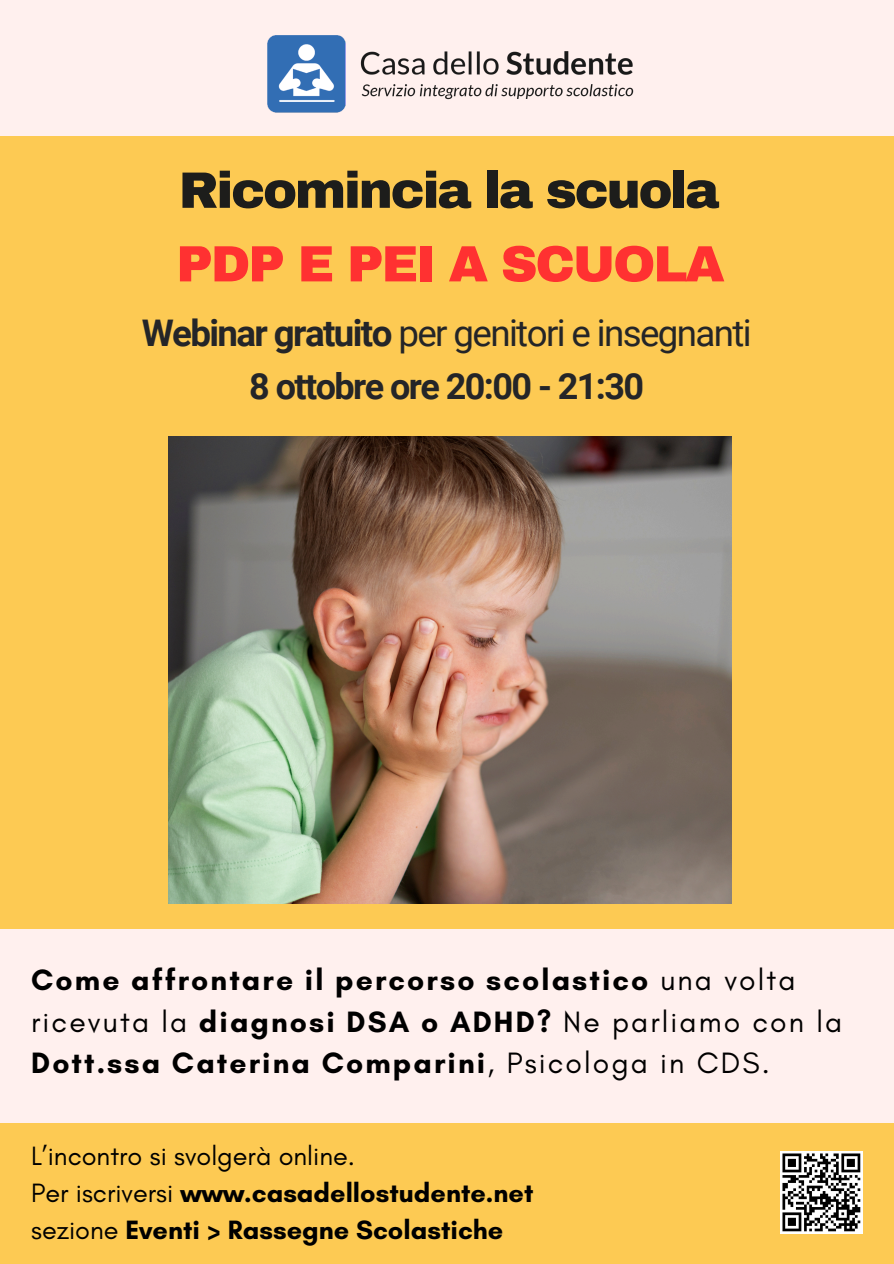
<style>
.page{position:relative;width:894px;height:1264px;background:#fff}
.page>*{position:absolute;margin:0;border:0;box-sizing:border-box;transform-origin:0 0}
.t1{font:900 51.15px "Archivo";letter-spacing:-.045em;color:#1d1d1b}
.t2{font:900 51px "Archivo";letter-spacing:-.045em;color:#ff3131}
.t3{font:36.75px "Roboto";letter-spacing:-.045em;color:#242528}
.t4{font:700 36px "Roboto";letter-spacing:-.045em;color:#242528}
.t5{font:700 30px/41.7px "Glacial Indifference";letter-spacing:.07em;color:#000}
.t6{font:700 27px "Glacial Indifference";color:#000}
.t7{font:27px "Glacial Indifference";color:#000}
.s1{font-weight:700}
.s2{font-weight:400}
</style>
<div class="page">
<div style="left:0;top:0;width:893px;height:1263px;background:#fff0ee"></div>
<div style="left:0;top:136px;width:893px;height:792px;background:#fdca53"></div>
<div style="left:0;top:1123px;width:893px;height:140px;background:#fdca53"></div>
<img style="left:780px;top:1151px;width:82px;height:82px">
<img style="left:169px;top:436px;width:562px;height:467px">
<img style="left:267px;top:35px;width:367px;height:78px">
<h1 class="t1" style="left:179px;top:163px;width:542px">Ricomincia la scuola</h1>
<p class="t2" style="left:176px;top:236px;width:550px">PDP E PEI A SCUOLA</p>
<p class="t3" style="left:142px;top:312px;width:611px"><span class="s1">Webinar gratuito</span> per genitori e insegnanti</p>
<p class="t4" style="left:249px;top:366px;width:396px">8 ottobre ore 20:00 - 21:30</p>
<p class="t5" style="left:31px;top:958px;width:812px">Come affrontare il percorso scolastico <span class="s2">una volta ricevuta la</span> diagnosi DSA o ADHD? <span class="s2">Ne parliamo con la<br></span>Dott.ssa Caterina Comparini<span class="s2">, Psicologa in CDS.</span></p>
<h3 class="t7" style="left:31px;top:1139px;width:325px">L’incontro si svolgerà online.</h3>
<p class="t6" style="left:31px;top:1176px;width:503px"><span class="s2">Per iscriversi</span> www.casadellostudente.net</p>
<p class="t6" style="left:31px;top:1213px;width:473px"><span class="s2">sezione</span> Eventi &gt; Rassegne Scolastiche</p>
</div>
